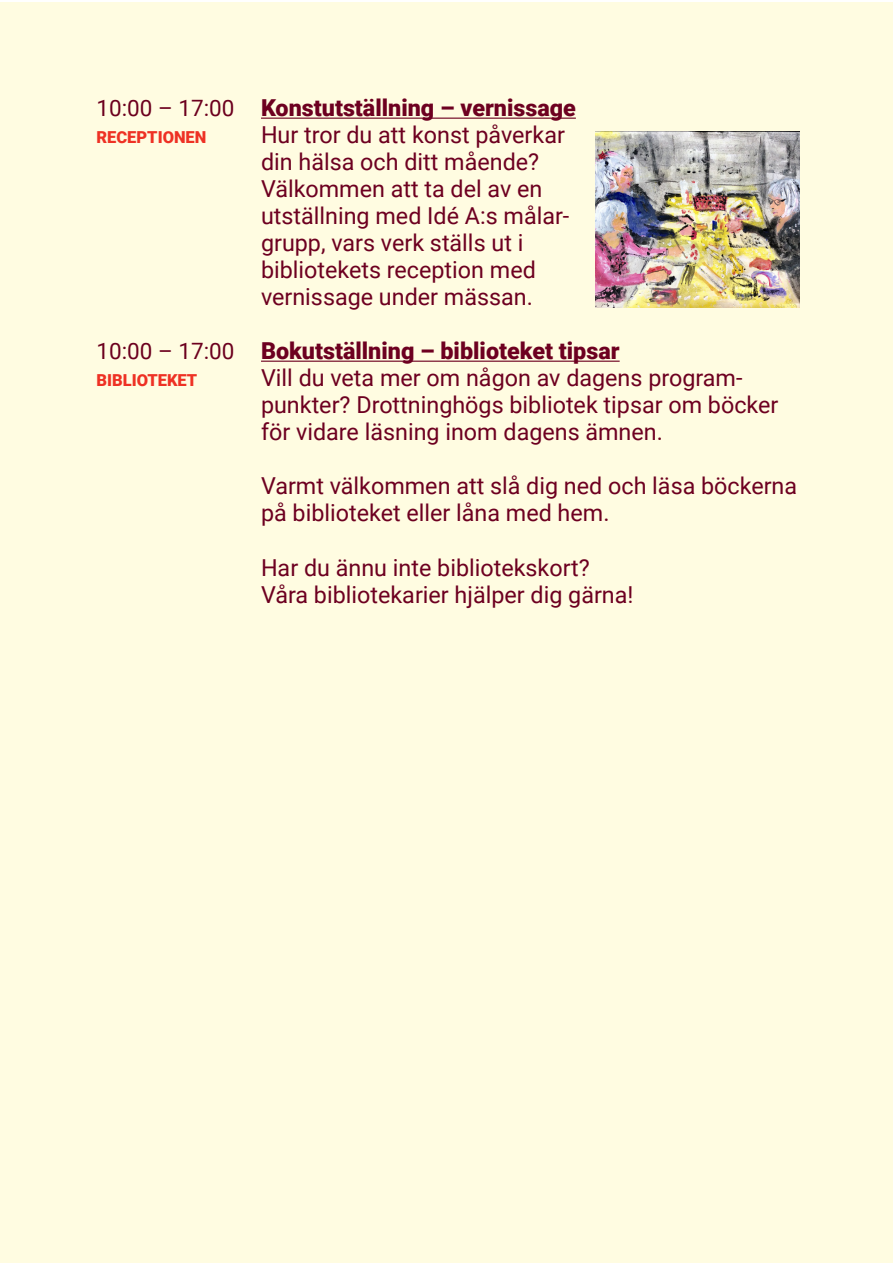
<style>
.page{position:relative;width:893px;height:1263px;background:#fff}
.page>*{position:absolute;margin:0;border:0;box-sizing:border-box;transform-origin:0 0}
.t1{font:23.4px/27px "Roboto";color:#6d0020}
.t2{font:900 23.4px "Roboto";color:#6d0020}
.t3{font:22.5px "Roboto";color:#6c001e}
.t4{font:900 16.5px "Roboto";color:#ee3124}
</style>
<div class="page">
<div style="left:0;top:2px;width:893px;height:1261px;background:#fffce1"></div>
<hr style="left:261px;top:118px;width:315px;height:1px;background:#6d0020">
<hr style="left:261px;top:361px;width:359px;height:1px;background:#6d0020">
<img style="left:595px;top:132px;width:205px;height:175px">
<p class="t3" style="left:96px;top:92px;width:139px">10:00 – 17:00</p>
<p class="t4" style="left:96px;top:125px;width:111px">RECEPTIONEN</p>
<p class="t3" style="left:96px;top:335px;width:139px">10:00 – 17:00</p>
<p class="t4" style="left:96px;top:368px;width:102px">BIBLIOTEKET</p>
<p class="t2" style="left:261px;top:92px;width:316px">Konstutställning – vernissage</p>
<p class="t1" style="left:261px;top:121px;width:305px">Hur tror du att konst påverkar din hälsa och ditt mående?</p>
<p class="t1" style="left:261px;top:175px;width:310px">Välkommen att ta del av en utställning med Idé A:s målar&shy;grupp, vars verk ställs ut i</p>
<p class="t1" style="left:261px;top:256px;width:276px">bibliotekets reception med</p>
<p class="t1" style="left:261px;top:283px;width:273px">vernissage under mässan.</p>
<p class="t2" style="left:261px;top:335px;width:360px">Bokutställning – biblioteket tipsar</p>
<p class="t1" style="left:261px;top:364px;width:483px">Vill du veta mer om någon av dagens program-</p>
<p class="t1" style="left:261px;top:391px;width:519px">punkter? Drottninghögs bibliotek tipsar om böcker för vidare läsning inom dagens ämnen.</p>
<p class="t1" style="left:261px;top:472px;width:538px">Varmt välkommen att slå dig ned och läsa böckerna på biblioteket eller låna med hem.</p>
<p class="t1" style="left:261px;top:553px;width:330px">Har du ännu inte bibliotekskort?</p>
<p class="t1" style="left:261px;top:580px;width:374px">Våra bibliotekarier hjälper dig gärna!</p>
</div>
